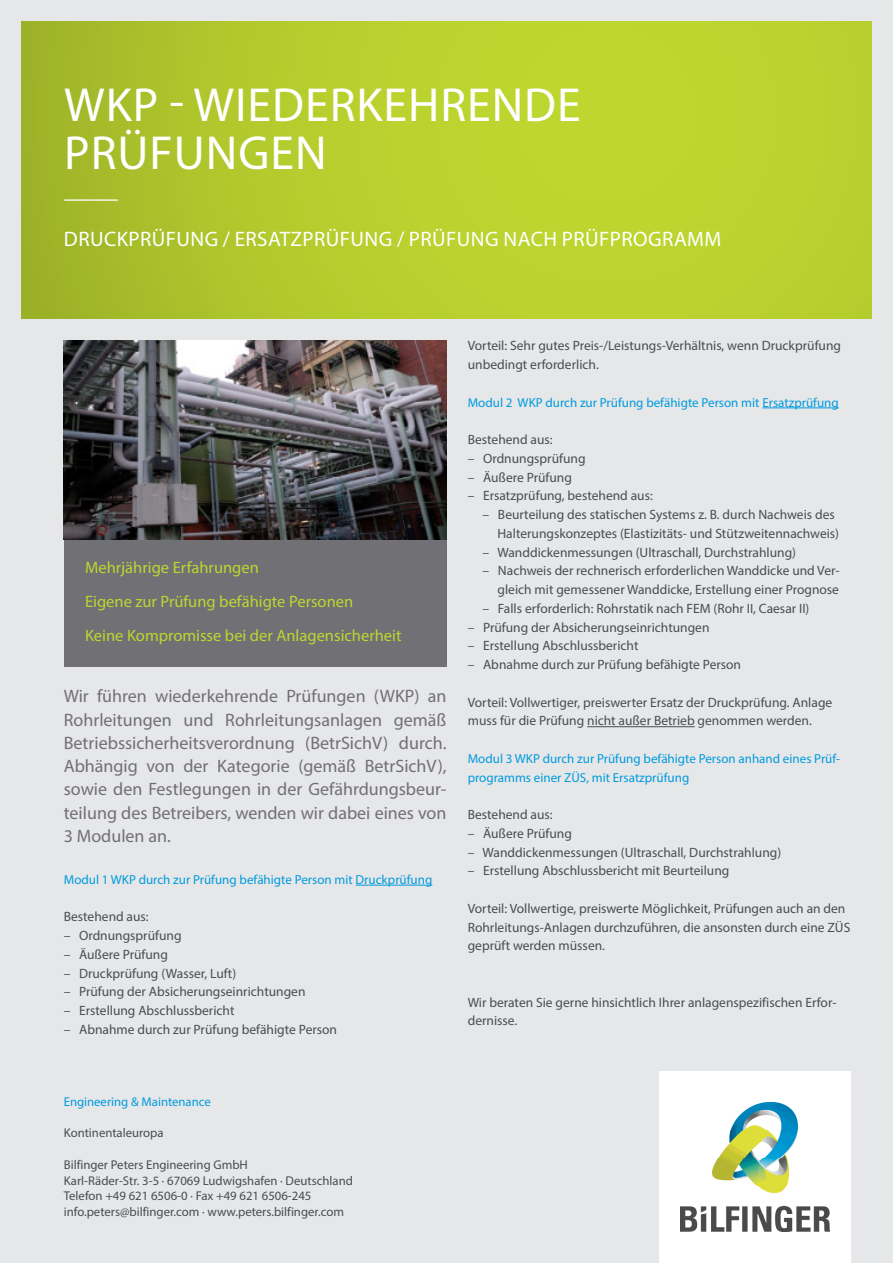
<style>
.page{position:relative;width:893px;height:1263px;background:#e6e7e9}
.page>*{position:absolute;margin:0;border:0;box-sizing:border-box;transform-origin:0 0}
.PB_Headline_28{font:48px/48px "Myriad Pro";letter-spacing:.02em;color:#fff}
.PB_Subline{font:21px "Myriad Pro";letter-spacing:.02em;color:#fff}
.PB_Einleitung{font:18px/23.2px "Myriad Pro";color:#717074;text-align:justify}
.PB_Fett_Grün{font:16.5px "Myriad Pro";color:#bed630}
.PB_Bullet{font:13.5px/18.8px "Myriad Pro";color:#4b4c4d}
.PB_Text{font:13.5px/18.8px "Myriad Pro";color:#4b4c4d}
.PB_Fett_Blau{font:13.05px/18.8px "Myriad Pro";color:#009bde}
.PB_Adresse{font:12.75px "Myriad Pro";color:#4b4c4d}
.PB_Adresse_condensed{font:12.75px "Myriad Pro";color:#009bde}
.PB_Adresse_condensed-2{font:12.75px "Myriad Pro";color:#4b4c4d}
</style>
<div class="page">
<div style="left:21px;top:21px;width:851px;height:298px;background:linear-gradient(to right,#a8be2a,#c3db31)"></div>
<img style="left:64px;top:340px;width:382px;height:200px">
<div style="left:659px;top:1071px;width:191px;height:192px;background:#fff"></div>
<img style="left:680px;top:1103px;width:149px;height:129px">
<hr style="left:356px;top:885px;width:76px;height:1px;background:#009bde">
<hr style="left:762px;top:408px;width:77px;height:1px;background:#009bde">
<hr style="left:587px;top:726px;width:108px;height:1px;background:#4b4c4d">
<div style="left:64px;top:540px;width:382px;height:126px;background:#717074"></div>
<p class="PB_Headline_28" style="left:64px;top:80px;width:518px">WKP - WIEDERKEHRENDE<br>PRÜFUNGEN</p>
<p class="PB_Subline" style="left:64px;top:187px;width:56px">––––––</p>
<p class="PB_Subline" style="left:64px;top:226px;width:659px">DRUCKPRÜFUNG / ERSATZPRÜFUNG / PRÜFUNG NACH PRÜFPROGRAMM</p>
<p class="PB_Fett_Grün" style="left:85px;top:558px;width:175px">Mehrjährige Erfahrungen</p>
<p class="PB_Fett_Grün" style="left:85px;top:591px;width:270px">Eigene zur Prüfung befähigte Personen</p>
<p class="PB_Fett_Grün" style="left:85px;top:625px;width:318px">Keine Kompromisse bei der Anlagensicherheit</p>
<p class="PB_Einleitung" style="left:64px;top:684px;width:384px">Wir führen wiederkehrende Prüfungen (WKP) an Rohrleitungen und Rohrleitungsanlagen gemäß Betriebssicherheitsverordnung (BetrSichV) durch.<br>Abhängig von der Kategorie (gemäß BetrSichV), sowie den Festlegungen in der Gefährdungsbeur&shy;teilung des Betreibers, wenden wir dabei eines von 3 Modulen an.</p>
<p class="PB_Fett_Blau" style="left:64px;top:870px;width:370px">Modul 1 WKP durch zur Prüfung befähigte Person mit Druckprüfung</p>
<p class="PB_Text" style="left:64px;top:907px;width:86px">Bestehend aus:</p>
<p class="PB_Bullet" style="left:64px;top:926px;width:119px">– Ordnungsprüfung</p>
<p class="PB_Bullet" style="left:64px;top:945px;width:106px">– Äußere Prüfung</p>
<p class="PB_Bullet" style="left:64px;top:963px;width:174px">– Druckprüfung (Wasser, Luft)</p>
<p class="PB_Bullet" style="left:64px;top:982px;width:243px">– Prüfung der Absicherungseinrichtungen</p>
<p class="PB_Bullet" style="left:64px;top:1001px;width:172px">– Erstellung Abschlussbericht</p>
<p class="PB_Bullet" style="left:64px;top:1020px;width:275px">– Abnahme durch zur Prüfung befähigte Person</p>
<p class="PB_Text" style="left:468px;top:336px;width:375px">Vorteil: Sehr gutes Preis-/Leistungs-Verhältnis, wenn Druckprüfung unbedingt erforderlich.</p>
<p class="PB_Fett_Blau" style="left:468px;top:393px;width:372px">Modul 2 WKP durch zur Prüfung befähigte Person mit Ersatzprüfung</p>
<p class="PB_Text" style="left:468px;top:430px;width:86px">Bestehend aus:</p>
<p class="PB_Bullet" style="left:468px;top:449px;width:119px">– Ordnungsprüfung</p>
<p class="PB_Bullet" style="left:468px;top:467px;width:106px">– Äußere Prüfung</p>
<p class="PB_Bullet" style="left:468px;top:486px;width:187px">– Ersatzprüfung, bestehend aus:</p>
<p class="PB_Bullet" style="left:497px;top:505px;width:343px;text-indent:-15px">– Beurteilung des statischen Systems z. B. durch Nachweis des<br>Halterungskonzeptes (Elastizitäts- und Stützweitennachweis)</p>
<p class="PB_Bullet" style="left:483px;top:542px;width:315px">– Wanddickenmessungen (Ultraschall, Durchstrahlung)</p>
<p class="PB_Bullet" style="left:483px;top:561px;width:358px;text-align:right">– Nachweis der rechnerisch erforderlichen Wanddicke und Ver&shy;gleich mit gemessener Wanddicke, Erstellung einer Prognose</p>
<p class="PB_Bullet" style="left:483px;top:599px;width:328px">– Falls erforderlich: Rohrstatik nach FEM (Rohr II, Caesar II)</p>
<p class="PB_Bullet" style="left:468px;top:617px;width:243px">– Prüfung der Absicherungseinrichtungen</p>
<p class="PB_Bullet" style="left:468px;top:636px;width:172px">– Erstellung Abschlussbericht</p>
<p class="PB_Bullet" style="left:468px;top:655px;width:275px">– Abnahme durch zur Prüfung befähigte Person</p>
<p class="PB_Text" style="left:468px;top:692px;width:366px">Vorteil: Vollwertiger, preiswerter Ersatz der Druckprüfung. Anlage muss für die Prüfung nicht außer Betrieb genommen werden.</p>
<p class="PB_Fett_Blau" style="left:468px;top:749px;width:374px">Modul 3 WKP durch zur Prüfung befähigte Person anhand eines Prüf&shy;programms einer ZÜS, mit Ersatzprüfung</p>
<p class="PB_Text" style="left:468px;top:805px;width:86px">Bestehend aus:</p>
<p class="PB_Bullet" style="left:468px;top:824px;width:106px">– Äußere Prüfung</p>
<p class="PB_Bullet" style="left:468px;top:842px;width:315px">– Wanddickenmessungen (Ultraschall, Durchstrahlung)</p>
<p class="PB_Bullet" style="left:468px;top:861px;width:263px">– Erstellung Abschlussbericht mit Beurteilung</p>
<p class="PB_Text" style="left:468px;top:899px;width:384px">Vorteil: Vollwertige, preiswerte Möglichkeit, Prüfungen auch an den<br>Rohrleitungs-Anlagen durchzuführen, die ansonsten durch eine ZÜS geprüft werden müssen.</p>
<p class="PB_Text" style="left:468px;top:992px;width:370px">Wir beraten Sie gerne hinsichtlich Ihrer anlagenspezifischen Erfor&shy;dernisse.</p>
<p class="PB_Adresse_condensed" style="left:64px;top:1094px;width:149px">Engineering &amp; Maintenance</p>
<p class="PB_Adresse_condensed-2" style="left:64px;top:1125px;width:101px">Kontinentaleuropa</p>
<p class="PB_Adresse" style="left:64px;top:1157px;width:186px">Bilfinger Peters Engineering GmbH</p>
<p class="PB_Adresse" style="left:64px;top:1172px;width:291px">Karl-Räder-Str. 3-5 · 67069 Ludwigshafen · Deutschland</p>
<p class="PB_Adresse" style="left:64px;top:1188px;width:249px">Telefon +49 621 6506-0 · Fax +49 621 6506-245</p>
<p class="PB_Adresse" style="left:64px;top:1204px;width:282px">info.peters@bilfinger.com · www.peters.bilfinger.com</p>
</div>
